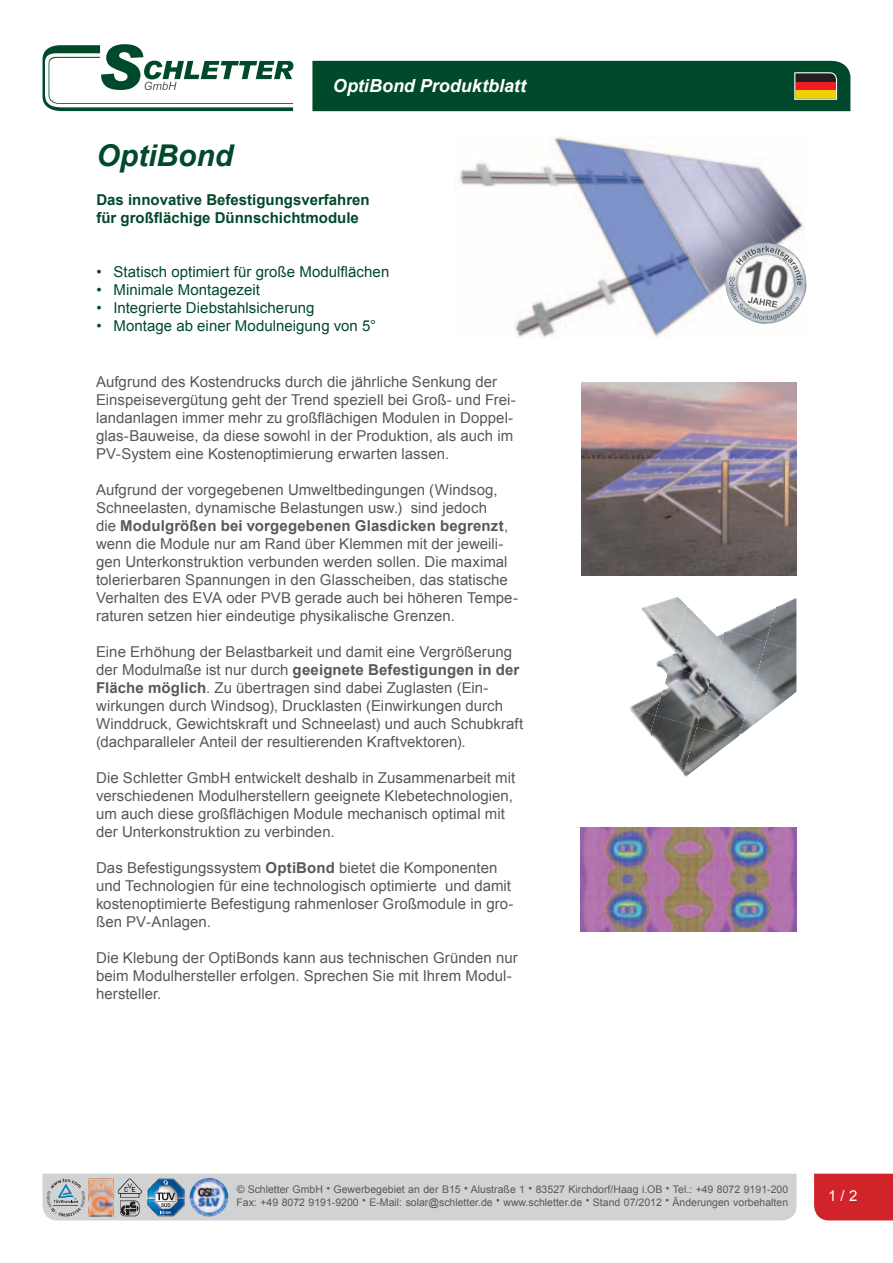
<style>
.page{position:relative;width:893px;height:1263px;background:#fff}
.page>*{position:absolute;margin:0;border:0;box-sizing:border-box;transform-origin:0 0}
.t1{font:italic 700 30px "Arial";color:#00492a}
.t2{font:italic 700 18px "Arial";color:#fff}
.t3{font:15px/18px "Arial";letter-spacing:.005em;color:#57585a}
.t4{font:15px "Arial";letter-spacing:.005em;color:#00492a}
.t5{font:700 15px/18px "Arial";color:#00492a}
.t6{font:15px "Arial";color:#fff}
.t7{font:10.5px/12.6px "Arial";color:#57585a}
.s1{font-weight:700}
.s2{font-style:italic}
</style>
<div class="page">
<div style="left:814px;top:1174px;width:79px;height:46px;background:#d1232a"></div>
<svg style="left:43px;top:44px;width:250px;height:67px"></svg>
<div style="left:312px;top:61px;width:538px;height:50px;background:#00492a"></div>
<svg style="left:43px;top:1174px;width:754px;height:46px;background:#c9cbcd"></svg>
<img style="left:190px;top:1178px;width:38px;height:38px">
<img style="left:458px;top:136px;width:347px;height:202px">
<img style="left:581px;top:383px;width:216px;height:193px">
<img style="left:725px;top:243px;width:81px;height:81px">
<svg style="left:729px;top:246px;width:74px;height:74px"></svg>
<img style="left:580px;top:827px;width:217px;height:104px">
<img style="left:776px;top:598px;width:20px;height:44px">
<img style="left:728px;top:607px;width:48px;height:35px">
<img style="left:687px;top:606px;width:12px;height:12px">
<img style="left:646px;top:597px;width:41px;height:21px">
<img style="left:766px;top:642px;width:30px;height:58px">
<img style="left:724px;top:631px;width:42px;height:59px">
<img style="left:683px;top:618px;width:41px;height:60px">
<img style="left:641px;top:607px;width:42px;height:60px">
<img style="left:752px;top:690px;width:34px;height:36px">
<img style="left:711px;top:678px;width:41px;height:60px">
<img style="left:670px;top:667px;width:41px;height:60px">
<img style="left:630px;top:663px;width:40px;height:52px">
<img style="left:683px;top:727px;width:53px;height:50px">
<img style="left:650px;top:715px;width:47px;height:59px">
<img style="left:629px;top:708px;width:27px;height:26px">
<p class="t2" style="left:333px;top:73px;width:195px">OptiBond Produktblatt</p>
<h1 class="t1" style="left:96px;top:136px;width:138px">OptiBond</h1>
<p class="t5" style="left:96px;top:191px;width:275px">Das innovative Befestigungsverfahren für großflächige Dünnschichtmodule</p>
<p class="t4" style="left:96px;top:262px;width:294px">• Statisch optimiert für große Modulflächen</p>
<p class="t4" style="left:96px;top:280px;width:165px">• Minimale Montagezeit</p>
<p class="t4" style="left:96px;top:298px;width:220px">• Integrierte Diebstahlsicherung</p>
<p class="t4" style="left:96px;top:316px;width:281px">• Montage ab einer Modulneigung von 5°</p>
<p class="t3" style="left:96px;top:373px;width:421px">Aufgrund des Kostendrucks durch die jährliche Senkung der Einspeisevergütung geht der Trend speziell bei Groß- und Frei&shy;landanlagen immer mehr zu großflächigen Modulen in Doppel&shy;glas-Bauweise, da diese sowohl in der Produktion, als auch im PV-System eine Kostenoptimierung erwarten lassen.</p>
<p class="t3" style="left:96px;top:481px;width:423px">Aufgrund der vorgegebenen Umweltbedingungen (Windsog, Schneelasten, dynamische Belastungen usw.) sind jedoch<br>die <span class="s1">Modulgrößen bei vorgegebenen Glasdicken begrenzt</span>, wenn die Module nur am Rand über Klemmen mit der jeweili&shy;gen Unterkonstruktion verbunden werden sollen. Die maximal tolerierbaren Spannungen in den Glasscheiben, das statische Verhalten des EVA oder PVB gerade auch bei höheren Tempe&shy;raturen setzen hier eindeutige physikalische Grenzen.</p>
<p class="t3" style="left:96px;top:643px;width:429px">Eine Erhöhung der Belastbarkeit und damit eine Vergrößerung der Modulmaße ist nur durch <span class="s1">geeignete Befestigungen in der Fläche möglich</span>. Zu übertragen sind dabei Zuglasten (Ein&shy;wirkungen durch Windsog), Drucklasten (Einwirkungen durch Winddruck, Gewichtskraft und Schneelast) und auch Schubkraft (dachparalleler Anteil der resultierenden Kraftvektoren).</p>
<p class="t3" style="left:96px;top:769px;width:421px">Die Schletter GmbH entwickelt deshalb in Zusammenarbeit mit verschiedenen Modulherstellern geeignete Klebetechnologien, um auch diese großflächigen Module mechanisch optimal mit der Unterkonstruktion zu verbinden.</p>
<p class="t3" style="left:96px;top:859px;width:419px">Das Befestigungssystem <span class="s1">OptiBond</span> bietet die Komponenten und Technologien für eine technologisch optimierte und damit kostenoptimierte Befestigung rahmenloser Großmodule in gro&shy;ßen PV-Anlagen.</p>
<p class="t3" style="left:96px;top:949px;width:423px">Die Klebung der OptiBonds kann aus technischen Gründen nur beim Modulhersteller erfolgen. Sprechen Sie mit Ihrem Modul&shy;hersteller.</p>
<p class="t7" style="left:236px;top:1183px;width:553px"><span class="s2">©</span> Schletter GmbH <span class="s2">•</span> Gewerbegebiet an der B15 <span class="s2">•</span> Alustraße 1 <span class="s2">•</span> 83527 Kirchdorf/Haag i.OB <span class="s2">•</span> Tel.: +49 8072 9191-200<br>Fax: +49 8072 9191-9200 <span class="s2">•</span> E-Mail: solar@schletter.de <span class="s2">•</span> www.schletter.de <span class="s2">•</span> Stand 07/2012 <span class="s2">•</span> Änderungen vorbehalten</p>
<p class="t6" style="left:828px;top:1186px;width:31px">1 / 2</p>
</div>
